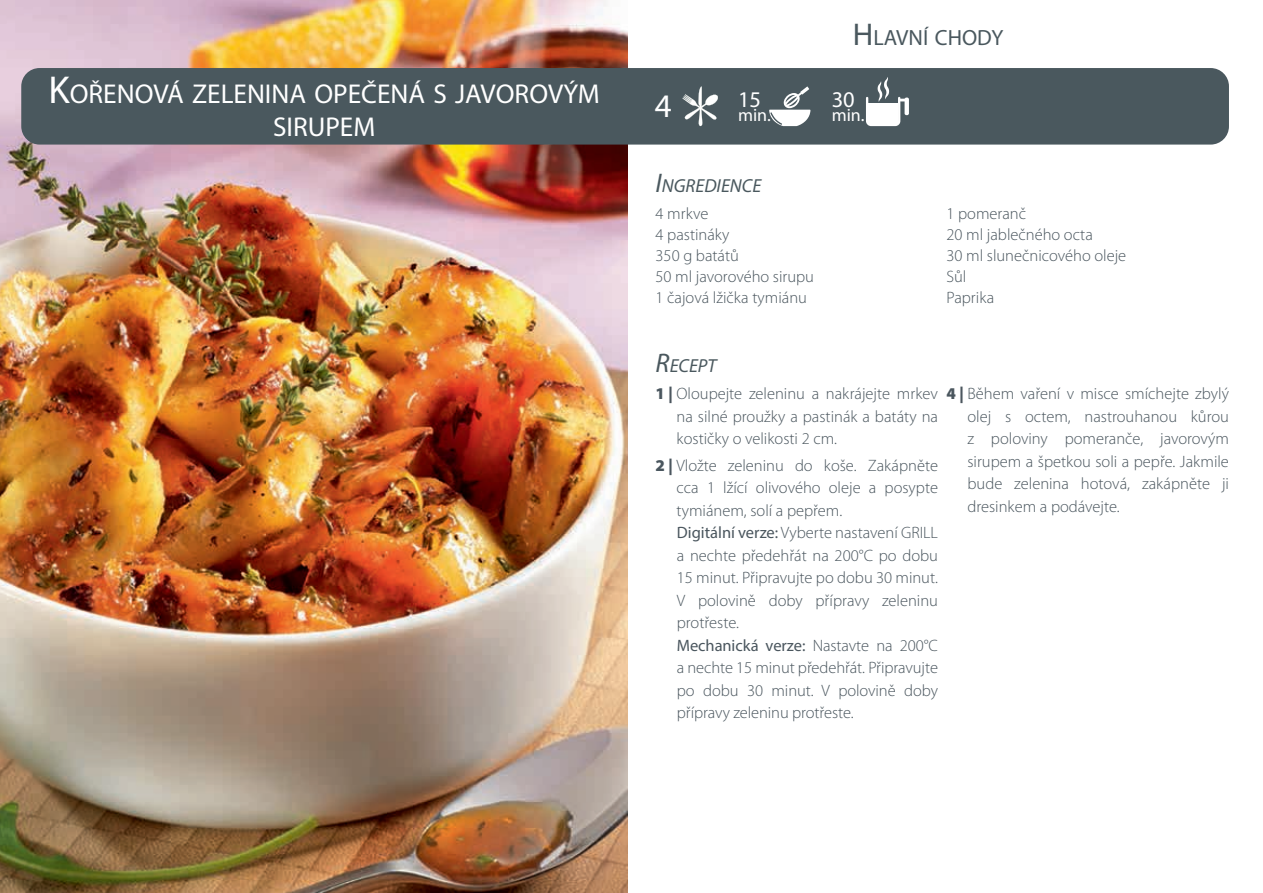
<style>
.page{position:relative;width:1263px;height:893px;background:#fff}
.page>*{position:absolute;margin:0;border:0;box-sizing:border-box;transform-origin:0 0}
.t1{font:33px "Myriad Pro";color:#fff}
.t2{font:27.3px/33px "Myriad Pro";color:#fff;text-align:center}
.t3{font:22.5px "Myriad Pro";color:#fff}
.t4{font:22.05px "Myriad Pro";color:#4a585e}
.t5{font:italic 18.9px "Myriad Pro";color:#4a585e}
.t6{font:18px "Myriad Pro";color:#fff}
.t7{font:300 16.5px/22.5px "Myriad Pro";color:#4a565e}
.s1{font-size:39px}
.s2{font-size:31.5px}
.s3{font-size:27px}
.s4{font-weight:900}
.s5{font-weight:400}
</style>
<div class="page">
<img style="left:0;top:0;width:627px;height:893px">
<div style="left:21px;top:68px;width:1208px;height:77px;background:#4a585e;border-radius:18px"></div>
<svg style="left:769px;top:86px;width:41px;height:40px"></svg>
<div style="left:904px;top:98px;width:5px;height:17px;background:#fff;border-radius:2px"></div>
<svg style="left:866px;top:77px;width:39px;height:49px"></svg>
<svg style="left:682px;top:87px;width:36px;height:39px"></svg>
<h2 class="t2" style="left:49px;top:77px;width:553px"><span class="s1">K</span>OŘENOVÁ ZELENINA OPEČENÁ S JAVOROVÝM<br>SIRUPEM</h2>
<h3 class="t4" style="left:853px;top:24px;width:152px"><span class="s2">H</span> LAVNÍ CHODY</h3>
<h1 class="t1" style="left:655px;top:86px;width:18px">4</h1>
<h3 class="t3" style="left:738px;top:86px;width:25px">15</h3>
<p class="t6" style="left:738px;top:104px;width:34px">min.</p>
<h3 class="t3" style="left:832px;top:86px;width:25px">30</h3>
<p class="t6" style="left:832px;top:104px;width:34px">min.</p>
<p class="t5" style="left:656px;top:174px;width:107px"><span class="s3">I</span>NGREDIENCE</p>
<p class="t7" style="left:656px;top:203px;width:160px;line-height:21px">4 mrkve<br>4 pastináky<br>350 g batátů<br>50 ml javorového sirupu<br>1 čajová lžička tymiánu</p>
<p class="t7" style="left:946px;top:203px;width:181px;line-height:21px">1 pomeranč<br>20 ml jablečného octa<br>30 ml slunečnicového oleje<br>Sůl<br>Paprika</p>
<p class="t5" style="left:656px;top:354px;width:62px"><span class="s3">R</span>ECEPT</p>
<p class="t7" style="left:676px;top:382px;width:263px;text-align:justify;text-indent:-21px"><span class="s4">1 |</span> Oloupejte zeleninu a nakrájejte mrkev na silné proužky a pastinák a batáty na kostičky o velikosti 2 cm.</p>
<p class="t7" style="left:676px;top:454px;width:263px;text-indent:-21px"><span class="s4">2 |</span> Vložte zeleninu do koše. Zakápněte cca 1 lžící olivového oleje a posypte tymiánem, solí a pepřem.<br><span class="s5">Digitální verze:</span> Vyberte nastavení GRILL a nechte předehřát na 200°C po dobu 15 minut. Připravujte po dobu 30 minut.<br>V polovině doby přípravy zeleninu protřeste.<br><span class="s5">Mechanická verze:</span> Nastavte na 200°C a nechte 15 minut předehřát. Připravujte po dobu 30 minut. V polovině doby přípravy zeleninu protřeste.</p>
<p class="t7" style="left:967px;top:382px;width:263px;text-align:justify;text-indent:-21px"><span class="s4">4 |</span> Během vaření v misce smíchejte zbylý olej s octem, nastrouhanou kůrou z poloviny pomeranče, javorovým sirupem a špetkou soli a pepře. Jakmile bude zelenina hotová, zakápněte ji dresinkem a podávejte.</p>
</div>
